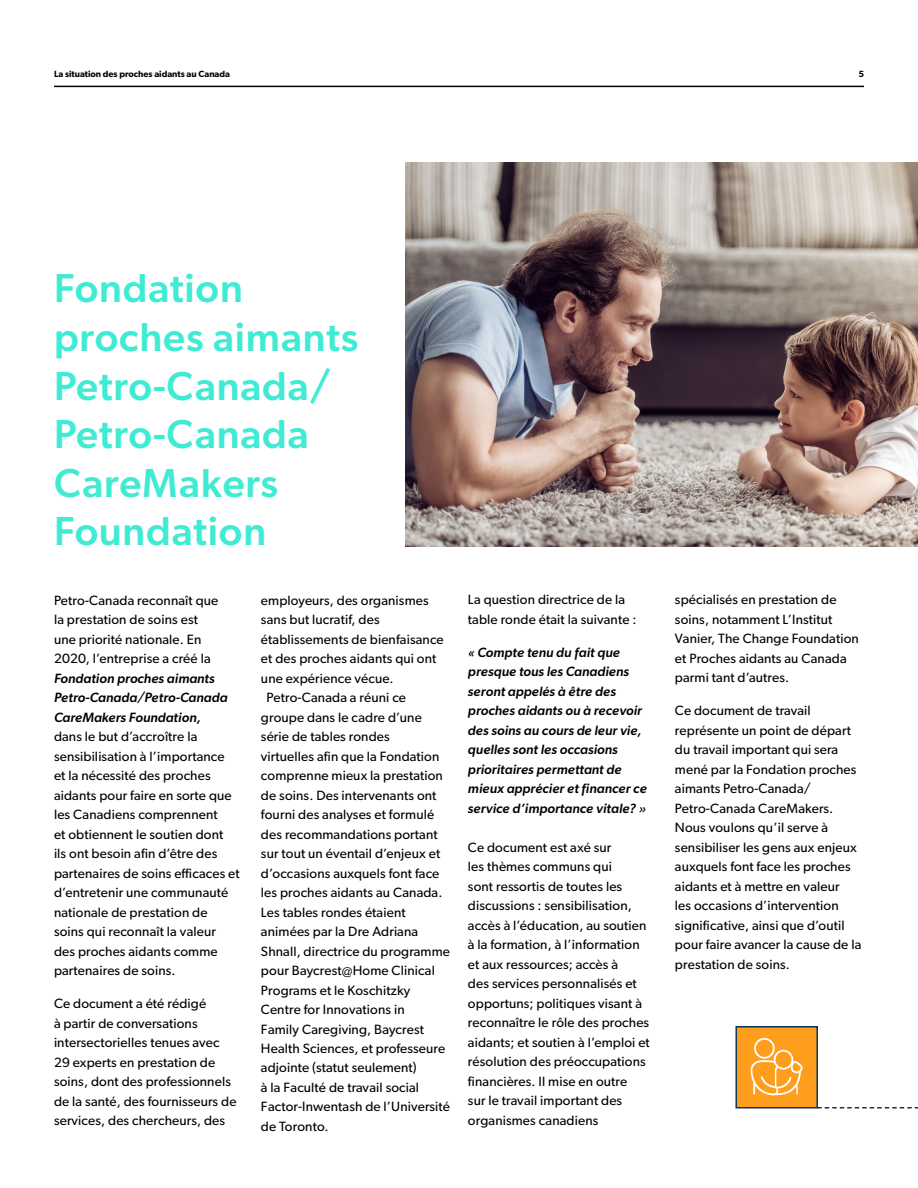
<style>
.page{position:relative;width:918px;height:1188px;background:#fff}
.page>*{position:absolute;margin:0;border:0;box-sizing:border-box;transform-origin:0 0}
.t1{font:500 40.5px/48.6px "Gibson";letter-spacing:.02em;color:#40ebd4}
.t2{font:13.5px/19.5px "Gibson";letter-spacing:.01em;color:#000}
.t3{font:italic 500 13.5px/19.5px "Gibson";letter-spacing:.01em;color:#000}
.t4{font:600 9px "Gibson";color:#000}
</style>
<div class="page">
<img style="left:405px;top:162px;width:513px;height:384px">
<hr style="left:54px;top:86px;width:810px;height:1px;background:#000">
<div style="left:736px;top:1027px;width:81px;height:81px;background:#ff9e1c"></div>
<img style="left:750px;top:1038px;width:53px;height:58px">
<div style="left:735px;top:1026px;width:83px;height:82px;border:2px solid #0a3854"></div>
<svg style="left:817px;top:1107px;width:101px;height:1px"></svg>
<p class="t4" style="left:54px;top:69px;width:178px">La situation des proches aidants au Canada</p>
<p class="t4" style="left:858px;top:69px;width:7px">5</p>
<h1 class="t1" style="left:54px;top:263px;width:306px">Fondation proches aimants<br>Petro-Canada/<br>Petro-Canada<br>CareMakers<br>Foundation</h1>
<p class="t2" style="left:54px;top:590px;width:166px">Petro-Canada reconnaît que la prestation de soins est une priorité nationale. En<br>2020, l’entreprise a créé la</p>
<p class="t3" style="left:54px;top:668px;width:175px">Fondation proches aimants<br>Petro-Canada/Petro-Canada<br>CareMakers Foundation,</p>
<p class="t2" style="left:54px;top:727px;width:187px">dans le but d’accroître la sensibilisation à l’importance<br>et la nécessité des proches aidants pour faire en sorte que les Canadiens comprennent<br>et obtiennent le soutien dont<br>ils ont besoin afin d’être des partenaires de soins efficaces et d’entretenir une communauté nationale de prestation de soins qui reconnaît la valeur des proches aidants comme partenaires de soins.</p>
<p class="t2" style="left:54px;top:994px;width:184px">Ce document a été rédigé<br>à partir de conversations intersectorielles tenues avec<br>29 experts en prestation de soins, dont des professionnels de la santé, des fournisseurs de services, des chercheurs, des</p>
<p class="t2" style="left:261px;top:590px;width:169px">employeurs, des organismes</p>
<p class="t2" style="left:261px;top:610px;width:120px">sans but lucratif, des</p>
<p class="t2" style="left:261px;top:629px;width:184px">établissements de bienfaisance</p>
<p class="t2" style="left:261px;top:649px;width:177px">et des proches aidants qui ont</p>
<p class="t2" style="left:261px;top:668px;width:134px">une expérience vécue.</p>
<p class="t2" style="left:267px;top:687px;width:141px">Petro-Canada a réuni ce</p>
<p class="t2" style="left:261px;top:707px;width:162px">groupe dans le cadre d’une</p>
<p class="t2" style="left:261px;top:726px;width:130px">série de tables rondes</p>
<p class="t2" style="left:261px;top:746px;width:180px">virtuelles afin que la Fondation</p>
<p class="t2" style="left:261px;top:765px;width:183px">comprenne mieux la prestation</p>
<p class="t2" style="left:261px;top:785px;width:177px">de soins. Des intervenants ont</p>
<p class="t2" style="left:261px;top:804px;width:175px">fourni des analyses et formulé</p>
<p class="t2" style="left:261px;top:824px;width:178px">des recommandations portant</p>
<p class="t2" style="left:261px;top:843px;width:181px">sur tout un éventail d’enjeux et</p>
<p class="t2" style="left:261px;top:863px;width:180px">d’occasions auxquels font face</p>
<p class="t2" style="left:261px;top:882px;width:183px">les proches aidants au Canada.</p>
<p class="t2" style="left:261px;top:902px;width:146px">Les tables rondes étaient</p>
<p class="t2" style="left:261px;top:921px;width:159px">animées par la Dre Adriana</p>
<p class="t2" style="left:261px;top:941px;width:191px">Shnall, directrice du programme</p>
<p class="t2" style="left:261px;top:960px;width:175px">pour Baycrest@Home Clinical</p>
<p class="t2" style="left:261px;top:980px;width:151px">Programs et le Koschitzky</p>
<p class="t2" style="left:261px;top:999px;width:145px">Centre for Innovations in</p>
<p class="t2" style="left:261px;top:1019px;width:165px">Family Caregiving, Baycrest</p>
<p class="t2" style="left:261px;top:1038px;width:186px">Health Sciences, et professeure</p>
<p class="t2" style="left:261px;top:1058px;width:157px">adjointe (statut seulement)</p>
<p class="t2" style="left:261px;top:1077px;width:160px">à la Faculté de travail social</p>
<p class="t2" style="left:261px;top:1097px;width:191px">Factor-Inwentash de l’Université</p>
<p class="t2" style="left:261px;top:1116px;width:69px">de Toronto.</p>
<p class="t2" style="left:468px;top:590px;width:170px">La question directrice de la table ronde était la suivante :</p>
<p class="t3" style="left:468px;top:642px;width:180px">« Compte tenu du fait que presque tous les Canadiens seront appelés à être des proches aidants ou à recevoir des soins au cours de leur vie, quelles sont les occasions prioritaires permettant de mieux apprécier et financer ce service d’importance vitale? »</p>
<p class="t2" style="left:468px;top:837px;width:183px">Ce document est axé sur<br>les thèmes communs qui<br>sont ressortis de toutes les discussions : sensibilisation, accès à l’éducation, au soutien à la formation, à l’information et aux ressources; accès à<br>des services personnalisés et opportuns; politiques visant à reconnaître le rôle des proches aidants; et soutien à l’emploi et résolution des préoccupations financières. Il mise en outre<br>sur le travail important des organismes canadiens</p>
<p class="t2" style="left:675px;top:590px;width:185px">spécialisés en prestation de soins, notamment L’Institut<br>Vanier, The Change Foundation et Proches aidants au Canada parmi tant d’autres.</p>
<p class="t2" style="left:675px;top:701px;width:188px">Ce document de travail représente un point de départ du travail important qui sera mené par la Fondation proches aimants Petro-Canada/<br>Petro-Canada CareMakers.<br>Nous voulons qu’il serve à sensibiliser les gens aux enjeux auxquels font face les proches aidants et à mettre en valeur<br>les occasions d’intervention significative, ainsi que d’outil pour faire avancer la cause de la prestation de soins.</p>
</div>
